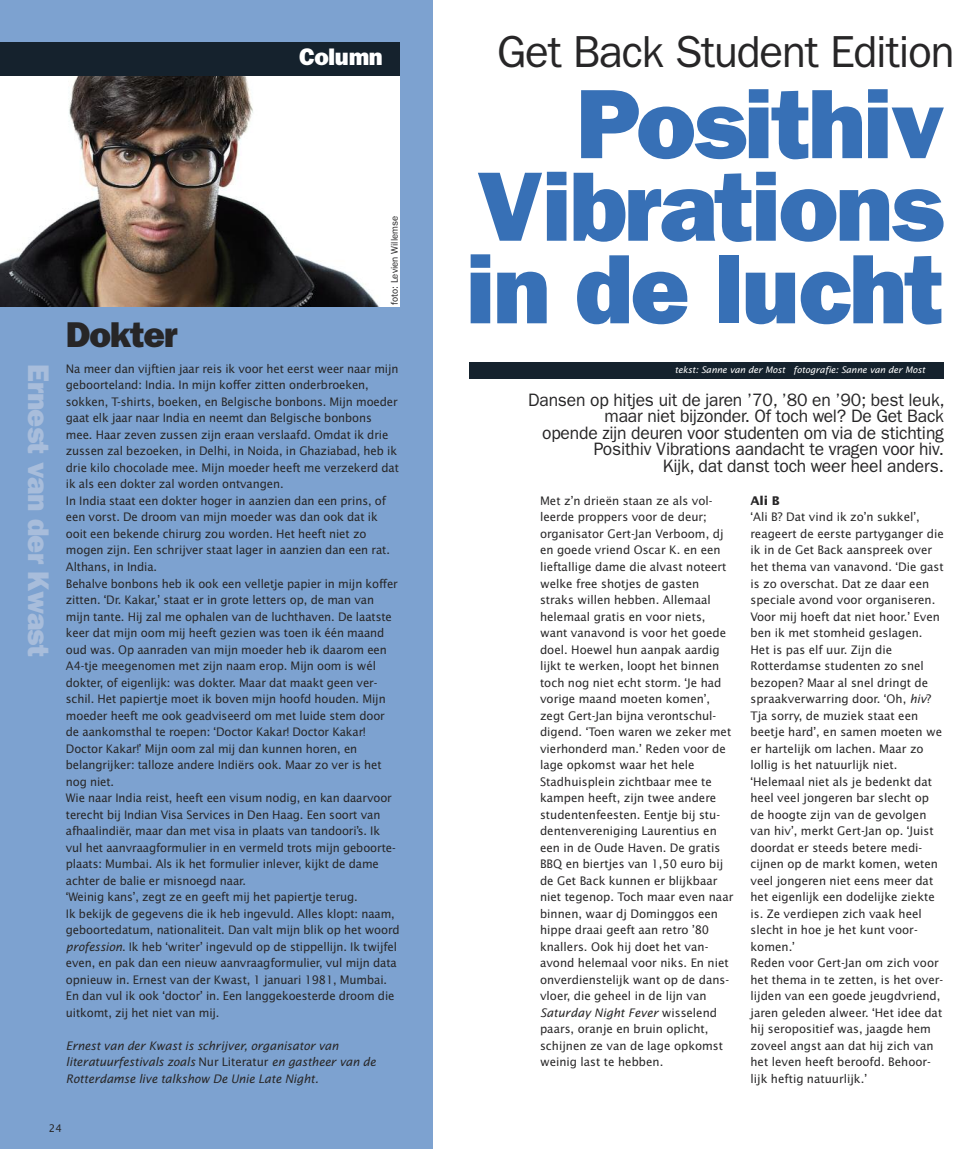
<style>
.page{position:relative;width:978px;height:1149px;background:#fff}
.page>*{position:absolute;margin:0;border:0;box-sizing:border-box;transform-origin:0 0}
.t1{font:800 99px/82.5px "Franklin Gothic";letter-spacing:-.025em;color:#3770b6;text-align:justify}
.t2{font:45px "Franklin Gothic";letter-spacing:-.025em;color:#272627}
.t3{font:800 36px "Franklin Gothic";letter-spacing:-.025em;color:#272627}
.t4{font:800 30px "Franklin Gothic";letter-spacing:-.025em;color:#a8bddb}
.t5{font:800 24px "Franklin Gothic";letter-spacing:-.025em;color:#fff}
.t6{font:18px/16.5px "Franklin Gothic";letter-spacing:-.01em;color:#272627;text-align:right}
.t7{font:700 12px "Lucida Sans";color:#272627}
.t8{font:11.7px/16.5px "Lucida Sans";letter-spacing:-.01em;color:#272627}
.t9{font:italic 11.7px/16.5px "Lucida Sans";letter-spacing:-.01em;color:#272627}
.t10{font:10.5px "Lucida Sans";color:#272627}
.t11{font:9.75px "Franklin Gothic";color:#272627}
.t12{font:italic 9px "Lucida Sans";letter-spacing:-.01em;color:#fff}
.s1{font-style:italic}
.s2{font-style:normal}
</style>
<div class="page">
<div style="left:0;top:0;width:433px;height:1148px;background:#7da2d0"></div>
<img style="left:0;top:76px;width:400px;height:231px">
<div style="left:0;top:43px;width:400px;height:33px;background:#15222d"></div>
<div style="left:470px;top:362px;width:474px;height:16px;background:#15222d"></div>
<h3 class="t5" style="left:299px;top:49px;width:85px">Column</h3>
<h3 class="t4" style="left:49px;top:364px;width:294px;rotate:90deg">Ernest van der Kwast</h3>
<p class="t11" style="left:391px;top:305px;width:90px;rotate:-90deg">foto: Levien Willemse</p>
<h3 class="t3" style="left:66px;top:322px;width:114px">Dokter</h3>
<p class="t8" style="left:66px;top:361px;width:335px">Na meer dan vijftien jaar reis ik voor het eerst weer naar mijn geboorteland: India. In mijn koffer zitten onderbroeken, sokken, T-shirts, boeken, en Belgische bonbons. Mijn moeder gaat elk jaar naar India en neemt dan Belgische bonbons mee. Haar zeven zussen zijn eraan verslaafd. Omdat ik drie zussen zal bezoeken, in Delhi, in Noida, in Ghaziabad, heb ik drie kilo chocolade mee. Mijn moeder heeft me verzekerd dat ik als een dokter zal worden ontvangen.<br>In India staat een dokter hoger in aanzien dan een prins, of een vorst. De droom van mijn moeder was dan ook dat ik ooit een bekende chirurg zou worden. Het heeft niet zo mogen zijn. Een schrijver staat lager in aanzien dan een rat.<br>Althans, in India.<br>Behalve bonbons heb ik ook een velletje papier in mijn koffer zitten. ‘Dr. Kakar,’ staat er in grote letters op, de man van mijn tante. Hij zal me ophalen van de luchthaven. De laatste keer dat mijn oom mij heeft gezien was toen ik één maand oud was. Op aanraden van mijn moeder heb ik daarom een A4-tje meegenomen met zijn naam erop. Mijn oom is wél dokter, of eigenlijk: was dokter. Maar dat maakt geen ver&shy;schil. Het papiertje moet ik boven mijn hoofd houden. Mijn moeder heeft me ook geadviseerd om met luide stem door de aankomsthal te roepen: ‘Doctor Kakar! Doctor Kakar!<br>Doctor Kakar!’ Mijn oom zal mij dan kunnen horen, en belangrijker: talloze andere Indiërs ook. Maar zo ver is het nog niet.<br>Wie naar India reist, heeft een visum nodig, en kan daarvoor terecht bij Indian Visa Services in Den Haag. Een soort van afhaalindiër, maar dan met visa in plaats van tandoori’s. Ik vul het aanvraagformulier in en vermeld trots mijn geboorte&shy;plaats: Mumbai. Als ik het formulier inlever, kijkt de dame achter de balie er misnoegd naar.<br>‘Weinig kans’, zegt ze en geeft mij het papiertje terug.<br>Ik bekijk de gegevens die ik heb ingevuld. Alles klopt: naam, geboortedatum, nationaliteit. Dan valt mijn blik op het woord <span class="s1">profession</span>. Ik heb ‘writer’ ingevuld op de stippellijn. Ik twijfel even, en pak dan een nieuw aanvraagformulier, vul mijn data opnieuw in. Ernest van der Kwast, 1 januari 1981, Mumbai.<br>En dan vul ik ook ‘doctor’ in. Een langgekoesterde droom die uitkomt, zij het niet van mij.</p>
<p class="t9" style="left:66px;top:1037px;width:311px">Ernest van der Kwast is schrijver, organisator van literatuurfestivals zoals <span class="s2">Nur Literatur</span> en gastheer van de<br>Rotterdamse live talkshow De Unie Late Night.</p>
<p class="t10" style="left:49px;top:1123px;width:15px">24</p>
<h2 class="t2" style="left:497px;top:36px;width:459px">Get Back Student Edition</h2>
<h1 class="t1" style="left:466px;top:91px;width:480px;text-indent:110px">Posithiv Vibrations in de lucht</h1>
<p class="t12" style="left:675px;top:366px;width:252px">tekst: Sanne van der Most fotografie: Sanne van der Most</p>
<p class="t6" style="left:528px;top:393px;width:418px">Dansen op hitjes uit de jaren ’70, ’80 en ’90; best leuk, maar niet bijzonder. Of toch wel? De Get Back<br>opende zijn deuren voor studenten om via de stichting Posithiv Vibrations aandacht te vragen voor hiv.<br>Kijk, dat danst toch weer heel anders.</p>
<p class="t8" style="left:540px;top:493px;width:195px">Met z’n drieën staan ze als vol&shy;leerde proppers voor de deur; organisator Gert-Jan Verboom, dj en goede vriend Oscar K. en een lieftallige dame die alvast noteert welke free shotjes de gasten straks willen hebben. Allemaal helemaal gratis en voor niets, want vanavond is voor het goede doel. Hoewel hun aanpak aardig lijkt te werken, loopt het binnen toch nog niet echt storm. ‘Je had vorige maand moeten komen’, zegt Gert-Jan bijna verontschul&shy;digend. ‘Toen waren we zeker met vierhonderd man.’ Reden voor de lage opkomst waar het hele<br>Stadhuisplein zichtbaar mee te kampen heeft, zijn twee andere studentenfeesten. Eentje bij stu&shy;dentenvereniging Laurentius en een in de Oude Haven. De gratis<br>BBQ en biertjes van 1,50 euro bij de Get Back kunnen er blijkbaar niet tegenop. Toch maar even naar binnen, waar dj Dominggos een hippe draai geeft aan retro ’80 knallers. Ook hij doet het van&shy;avond helemaal voor niks. En niet onverdienstelijk want op de dans&shy;vloer, die geheel in de lijn van<br><span class="s1">Saturday Night Fever</span> wisselend paars, oranje en bruin oplicht, schijnen ze van de lage opkomst weinig last te hebben.</p>
<p class="t7" style="left:750px;top:495px;width:31px">Ali B</p>
<p class="t8" style="left:750px;top:509px;width:195px">‘Ali B? Dat vind ik zo’n sukkel’, reageert de eerste partyganger die ik in de Get Back aanspreek over het thema van vanavond. ‘Die gast is zo overschat. Dat ze daar een speciale avond voor organiseren.<br>Voor mij hoeft dat niet hoor.’ Even ben ik met stomheid geslagen.<br>Het is pas elf uur. Zijn die<br>Rotterdamse studenten zo snel bezopen? Maar al snel dringt de spraakverwarring door. ‘Oh, <span class="s1">hiv</span>?<br>Tja sorry, de muziek staat een beetje hard’, en samen moeten we er hartelijk om lachen. Maar zo lollig is het natuurlijk niet. ‘Helemaal niet als je bedenkt dat heel veel jongeren bar slecht op de hoogte zijn van de gevolgen van hiv’, merkt Gert-Jan op. ‘Juist doordat er steeds betere medi&shy;cijnen op de markt komen, weten veel jongeren niet eens meer dat het eigenlijk een dodelijke ziekte is. Ze verdiepen zich vaak heel slecht in hoe je het kunt voor&shy;komen.’<br>Reden voor Gert-Jan om zich voor het thema in te zetten, is het over&shy;lijden van een goede jeugdvriend, jaren geleden alweer. ‘Het idee dat hij seropositief was, jaagde hem zoveel angst aan dat hij zich van het leven heeft beroofd. Behoor&shy;lijk heftig natuurlijk.’</p>
</div>
